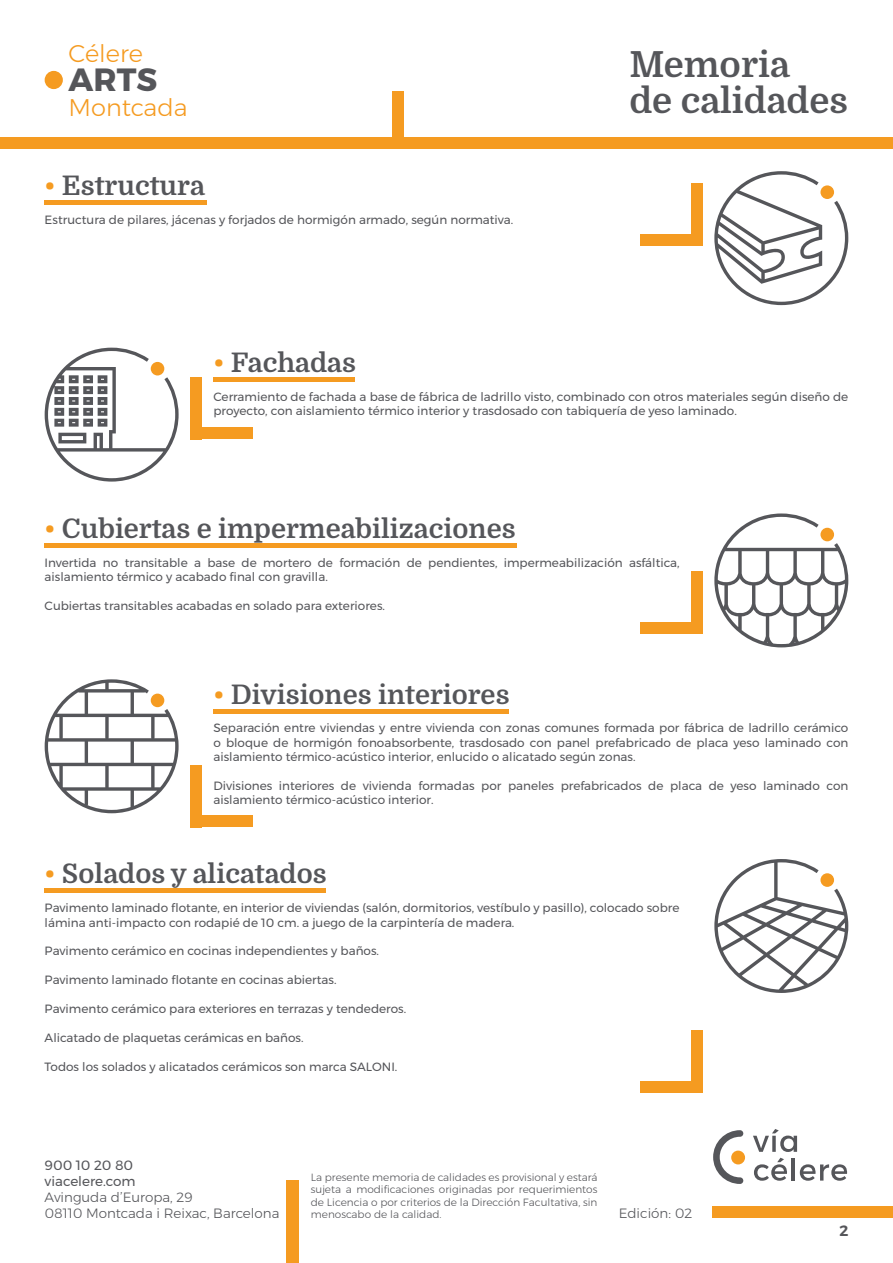
<style>
.page{position:relative;width:893px;height:1263px;background:#fff}
.page>*{position:absolute;margin:0;border:0;box-sizing:border-box;transform-origin:0 0}
.t1{font:700 36px/36px "Domine";color:#55565a}
.t2{font:700 32.1px "Montserrat";color:#55565a}
.t3{font:700 27px "Domine";color:#55565a}
.t4{font:300 24.15px "Montserrat";color:#f59b21}
.t5{font:600 15px "Montserrat";color:#55565a}
.t6{font:300 13.5px/16.2px "Montserrat";color:#55565a}
.t7{font:13.5px/16.2px "Montserrat";color:#55565a}
.t8{font:12px/14.4px "Montserrat";color:#55565a}
.t9{font:300 10.5px/12.6px "Montserrat";color:#55565a;text-align:justify}
.s1{color:#f59b21}
</style>
<div class="page">
<svg style="left:753px;top:1129px;width:44px;height:23px"></svg>
<svg style="left:754px;top:1158px;width:33px;height:23px"></svg>
<hr style="left:792px;top:1158px;width:3px;height:22px;background:#55565a">
<svg style="left:800px;top:1164px;width:47px;height:17px"></svg>
<div style="left:731px;top:1150px;width:14px;height:14px;background:#f59b21;border-radius:50%"></div>
<svg style="left:713px;top:1130px;width:30px;height:54px"></svg>
<div style="left:0;top:137px;width:893px;height:12px;background:#f59b21"></div>
<div style="left:712px;top:1206px;width:181px;height:12px;background:#f59b21"></div>
<div style="left:392px;top:92px;width:12px;height:46px;background:#f59b21"></div>
<div style="left:45px;top:71px;width:18px;height:18px;background:#f59b21;border-radius:50%"></div>
<div style="left:287px;top:1181px;width:12px;height:82px;background:#f59b21"></div>
<hr style="left:213px;top:377px;width:142px;height:4px;background:#f59b21">
<svg style="left:45px;top:348px;width:134px;height:134px"></svg>
<div style="left:190px;top:377px;width:12px;height:62px;background:#f59b21"></div>
<div style="left:190px;top:427px;width:62px;height:12px;background:#f59b21"></div>
<hr style="left:45px;top:201px;width:162px;height:4px;background:#f59b21">
<hr style="left:45px;top:543px;width:472px;height:4px;background:#f59b21">
<svg style="left:714px;top:171px;width:134px;height:134px"></svg>
<div style="left:640px;top:234px;width:62px;height:12px;background:#f59b21"></div>
<div style="left:691px;top:184px;width:11px;height:62px;background:#f59b21"></div>
<div style="left:640px;top:622px;width:62px;height:12px;background:#f59b21"></div>
<div style="left:691px;top:572px;width:11px;height:62px;background:#f59b21"></div>
<svg style="left:714px;top:513px;width:134px;height:134px"></svg>
<hr style="left:213px;top:709px;width:296px;height:4px;background:#f59b21">
<svg style="left:44px;top:679px;width:135px;height:134px"></svg>
<div style="left:190px;top:765px;width:12px;height:62px;background:#f59b21"></div>
<div style="left:190px;top:815px;width:62px;height:12px;background:#f59b21"></div>
<hr style="left:45px;top:889px;width:281px;height:4px;background:#f59b21">
<svg style="left:714px;top:859px;width:134px;height:134px"></svg>
<div style="left:640px;top:1081px;width:62px;height:11px;background:#f59b21"></div>
<div style="left:691px;top:1030px;width:11px;height:62px;background:#f59b21"></div>
<h3 class="t4" style="left:69px;top:36px;width:76px">Célere</h3>
<h2 class="t2" style="left:69px;top:54px;width:90px">ARTS</h2>
<h3 class="t4" style="left:69px;top:89px;width:121px">Montcada</h3>
<h3 class="t3" style="left:45px;top:171px;width:162px"><span class="s1">•</span> Estructura</h3>
<p class="t8" style="left:45px;top:213px;width:470px">Estructura de pilares, jácenas y forjados de hormigón armado, según normativa.</p>
<h1 class="t1" style="left:629px;top:47px;width:220px">Memoria<br>de calidades</h1>
<h3 class="t3" style="left:213px;top:348px;width:144px"><span class="s1">•</span> Fachadas</h3>
<p class="t8" style="left:213px;top:389px;width:636px">Cerramiento de fachada a base de fábrica de ladrillo visto, combinado con otros materiales según diseño de proyecto, con aislamiento térmico interior y trasdosado con tabiquería de yeso laminado.</p>
<h3 class="t3" style="left:45px;top:513px;width:472px"><span class="s1">•</span> Cubiertas e impermeabilizaciones</h3>
<p class="t8" style="left:45px;top:555px;width:636px">Invertida no transitable a base de mortero de formación de pendientes, impermeabilización asfáltica, aislamiento térmico y acabado final con gravilla.</p>
<p class="t8" style="left:45px;top:598px;width:342px">Cubiertas transitables acabadas en solado para exteriores.</p>
<h3 class="t3" style="left:213px;top:679px;width:298px"><span class="s1">•</span> Divisiones interiores</h3>
<p class="t8" style="left:213px;top:721px;width:636px;text-align:justify">Separación entre viviendas y entre vivienda con zonas comunes formada por fábrica de ladrillo cerámico o bloque de hormigón fonoabsorbente, trasdosado con panel prefabricado de placa yeso laminado con aislamiento térmico-acústico interior, enlucido o alicatado según zonas.</p>
<p class="t8" style="left:213px;top:778px;width:636px">Divisiones interiores de vivienda formadas por paneles prefabricados de placa de yeso laminado con aislamiento térmico-acústico interior.</p>
<h3 class="t3" style="left:45px;top:859px;width:284px"><span class="s1">•</span> Solados y alicatados</h3>
<p class="t8" style="left:45px;top:900px;width:636px">Pavimento laminado flotante, en interior de viviendas (salón, dormitorios, vestíbulo y pasillo), colocado sobre lámina anti-impacto con rodapié de 10 cm. a juego de la carpintería de madera.</p>
<p class="t8" style="left:45px;top:944px;width:336px">Pavimento cerámico en cocinas independientes y baños.</p>
<p class="t8" style="left:45px;top:972px;width:293px">Pavimento laminado flotante en cocinas abiertas.</p>
<p class="t8" style="left:45px;top:1001px;width:363px">Pavimento cerámico para exteriores en terrazas y tendederos.</p>
<p class="t8" style="left:45px;top:1030px;width:260px">Alicatado de plaquetas cerámicas en baños.</p>
<p class="t8" style="left:45px;top:1059px;width:354px">Todos los solados y alicatados cerámicos son marca SALONI.</p>
<p class="t7" style="left:45px;top:1157px;width:93px">900 10 20 80 viacelere.com</p>
<p class="t6" style="left:45px;top:1189px;width:236px">Avinguda d’Europa, 29<br>08110 Montcada i Reixac, Barcelona</p>
<p class="t9" style="left:311px;top:1170px;width:288px">La presente memoria de calidades es provisional y estará sujeta a modificaciones originadas por requerimientos de Licencia o por criterios de la Dirección Facultativa, sin menoscabo de la calidad.</p>
<p class="t6" style="left:619px;top:1205px;width:75px">Edición: 02</p>
<p class="t5" style="left:839px;top:1219px;width:10px">2</p>
</div>
